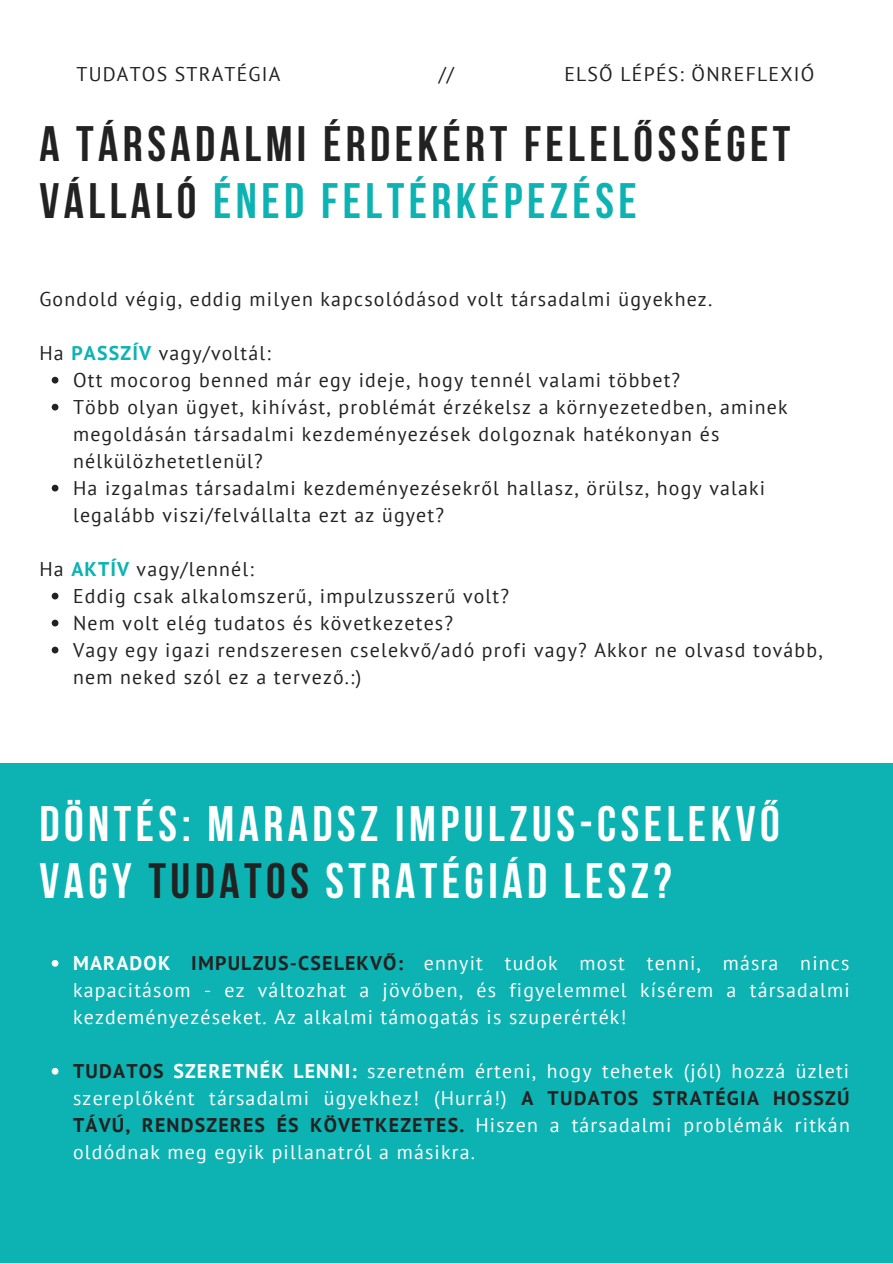
<style>
.page{position:relative;width:893px;height:1264px;background:#fff}
.page>*{position:absolute;margin:0;border:0;box-sizing:border-box;transform-origin:0 0}
.t1{font:700 49.65px/56.2px "Bebas Neue";letter-spacing:.09em;color:#fff}
.t2{font:700 49.65px/56.2px "Bebas Neue";letter-spacing:.09em;color:#222}
.t3{font:19.8px/27px "PT Sans";letter-spacing:.06em;color:#222}
.t4{font:19.8px/27px "PT Sans";letter-spacing:.06em;color:#fff;text-align:justify}
.s1{color:#0cb3b2}
.s2{font-weight:700;color:#0cb3b2}
.s3{color:#222}
.s4{font-weight:700}
.s5{font-weight:700;color:#222}
</style>
<div class="page">
<div style="left:0;top:763px;width:892px;height:499px;background:#0cb3b2"></div>
<svg style="left:52px;top:377px;width:6px;height:6px"></svg>
<svg style="left:52px;top:404px;width:6px;height:6px"></svg>
<svg style="left:52px;top:485px;width:6px;height:6px"></svg>
<svg style="left:52px;top:592px;width:6px;height:7px"></svg>
<svg style="left:52px;top:619px;width:6px;height:7px"></svg>
<svg style="left:52px;top:646px;width:6px;height:7px"></svg>
<svg style="left:52px;top:960px;width:6px;height:6px"></svg>
<svg style="left:52px;top:1067px;width:6px;height:7px"></svg>
<p class="t3" style="left:76px;top:60px;width:205px">TUDATOS STRATÉGIA</p>
<p class="t3" style="left:438px;top:60px;width:17px">//</p>
<p class="t3" style="left:564px;top:60px;width:251px">ELSŐ LÉPÉS: ÖNREFLEXIÓ</p>
<h1 class="t2" style="left:39px;top:121px;width:752px">A TÁRSADALMI ÉRDEKÉRT FELELŐSSÉGET<br>VÁLLALÓ <span class="s1">ÉNED FELTÉRKÉPEZÉSE</span></h1>
<p class="t3" style="left:39px;top:285px;width:674px">Gondold végig, eddig milyen kapcsolódásod volt társadalmi ügyekhez.</p>
<p class="t3" style="left:39px;top:339px;width:233px">Ha <span class="s2">PASSZÍV</span> vagy/voltál:</p>
<p class="t3" style="left:73px;top:366px;width:716px">Ott mocorog benned már egy ideje, hogy tennél valami többet?<br>Több olyan ügyet, kihívást, problémát érzékelsz a környezetedben, aminek megoldásán társadalmi kezdeményezések dolgoznak hatékonyan és nélkülözhetetlenül?<br>Ha izgalmas társadalmi kezdeményezésekről hallasz, örülsz, hogy valaki legalább viszi/felvállalta ezt az ügyet?</p>
<p class="t3" style="left:39px;top:555px;width:216px">Ha <span class="s2">AKTÍV</span> vagy/lennél:</p>
<p class="t3" style="left:73px;top:582px;width:751px">Eddig csak alkalomszerű, impulzusszerű volt?<br>Nem volt elég tudatos és következetes?<br>Vagy egy igazi rendszeresen cselekvő/adó profi vagy? Akkor ne olvasd tovább, nem neked szól ez a tervező.:)</p>
<h1 class="t1" style="left:39px;top:800px;width:741px">DÖNTÉS: MARADSZ IMPULZUS-CSELEKVŐ<br>VAGY <span class="s3">TUDATOS</span> STRATÉGIÁD LESZ?</h1>
<p class="t4" style="left:73px;top:949px;width:778px"><span class="s4">MARADOK</span> <span class="s5">IMPULZUS-CSELEKVŐ:</span> ennyit tudok most tenni, másra nincs kapacitásom - ez változhat a jövőben, és figyelemmel kísérem a társadalmi kezdeményezéseket. Az alkalmi támogatás is szuperérték!</p>
<p class="t4" style="left:73px;top:1057px;width:778px"><span class="s5">TUDATOS</span> <span class="s4">SZERETNÉK LENNI:</span> szeretném érteni, hogy tehetek (jól) hozzá üzleti szereplőként társadalmi ügyekhez! (Hurrá!) <span class="s5">A TUDATOS STRATÉGIA HOSSZÚ TÁVÚ, RENDSZERES ÉS KÖVETKEZETES.</span> Hiszen a társadalmi problémák ritkán oldódnak meg egyik pillanatról a másikra.</p>
</div>
